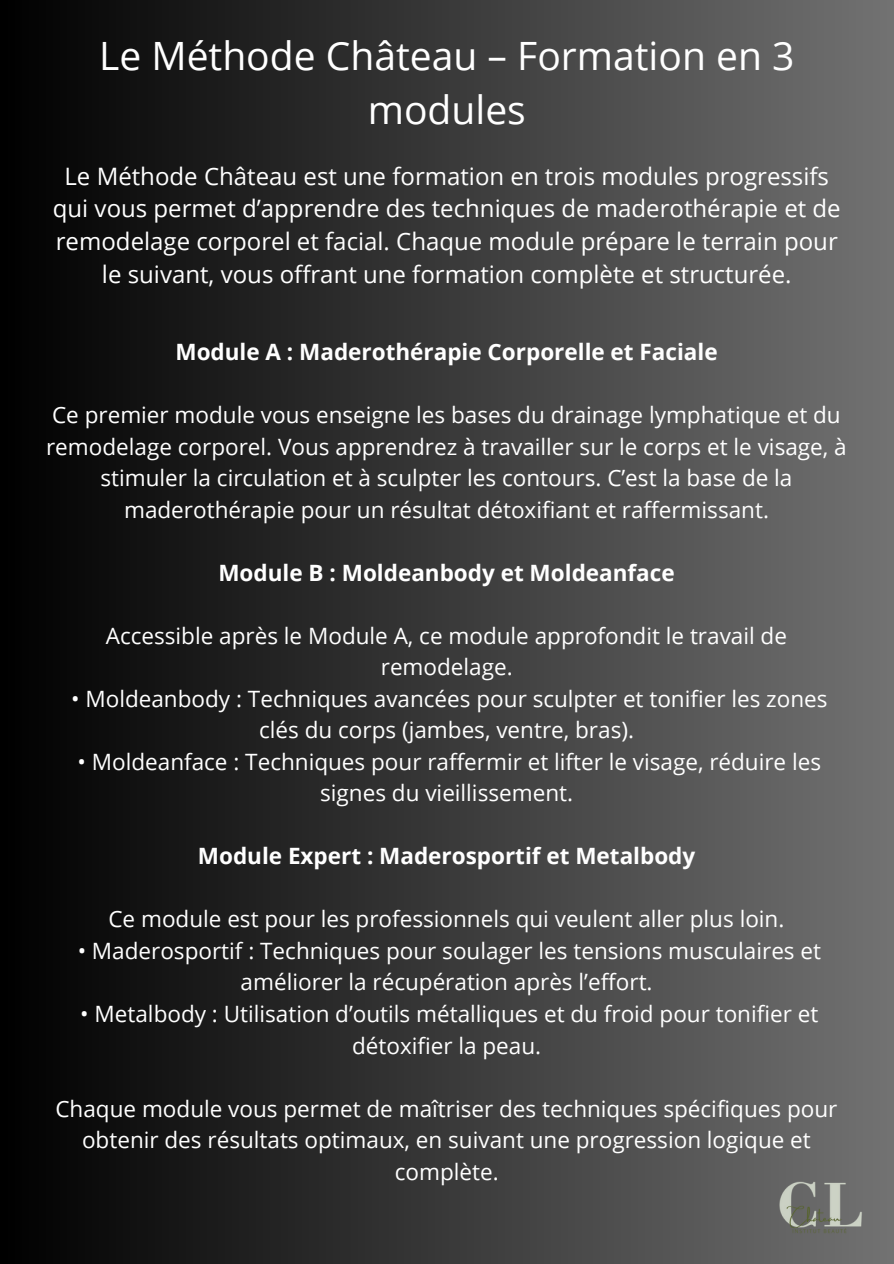
<style>
.page{position:relative;width:894px;height:1264px;background:#fff}
.page>*{position:absolute;margin:0;border:0;box-sizing:border-box;transform-origin:0 0}
.t1{font:39px/54px "Open Sans";color:#fff;text-align:center}
.t2{font:24px/32.7px "Open Sans";color:#fff;text-align:center}
.t3{font:22.5px/31.5px "Open Sans";color:#fff;text-align:center}
.t4{font:700 22.5px "Open Sans";color:#fff}
</style>
<div class="page">
<div style="left:0;top:0;width:893px;height:1263px;background:linear-gradient(to right,#000,#727272)"></div>
<img style="left:759px;top:1144px;width:119px;height:119px">
<h1 class="t1" style="left:99px;top:28px;width:696px">Le Méthode Château – Formation en 3 modules</h1>
<p class="t2" style="left:53px;top:159px;width:789px">Le Méthode Château est une formation en trois modules progressifs qui vous permet d’apprendre des techniques de maderothérapie et de remodelage corporel et facial. Chaque module prépare le terrain pour le suivant, vous offrant une formation complète et structurée.</p>
<h2 class="t4" style="left:175px;top:336px;width:543px">Module A : Maderothérapie Corporelle et Faciale</h2>
<p class="t3" style="left:46px;top:399px;width:801px">Ce premier module vous enseigne les bases du drainage lymphatique et du remodelage corporel. Vous apprendrez à travailler sur le corps et le visage, à stimuler la circulation et à sculpter les contours. C’est la base de la maderothérapie pour un résultat détoxifiant et raffermissant.</p>
<h2 class="t4" style="left:218px;top:556px;width:457px">Module B : Moldeanbody et Moldeanface</h2>
<p class="t3" style="left:106px;top:619px;width:682px">Accessible après le Module A, ce module approfondit le travail de remodelage.</p>
<p class="t3" style="left:71px;top:682px;width:757px">• Moldeanbody : Techniques avancées pour sculpter et tonifier les zones clés du corps (jambes, ventre, bras).</p>
<p class="t3" style="left:77px;top:745px;width:744px">• Moldeanface : Techniques pour raffermir et lifter le visage, réduire les signes du vieillissement.</p>
<h2 class="t4" style="left:198px;top:840px;width:499px">Module Expert : Maderosportif et Metalbody</h2>
<p class="t3" style="left:108px;top:903px;width:677px">Ce module est pour les professionnels qui veulent aller plus loin.</p>
<p class="t3" style="left:78px;top:934px;width:744px">• Maderosportif : Techniques pour soulager les tensions musculaires et améliorer la récupération après l’effort.</p>
<p class="t3" style="left:80px;top:997px;width:739px">• Metalbody : Utilisation d’outils métalliques et du froid pour tonifier et détoxifier la peau.</p>
<p class="t3" style="left:55px;top:1092px;width:783px">Chaque module vous permet de maîtriser des techniques spécifiques pour obtenir des résultats optimaux, en suivant une progression logique et complète.</p>
</div>
